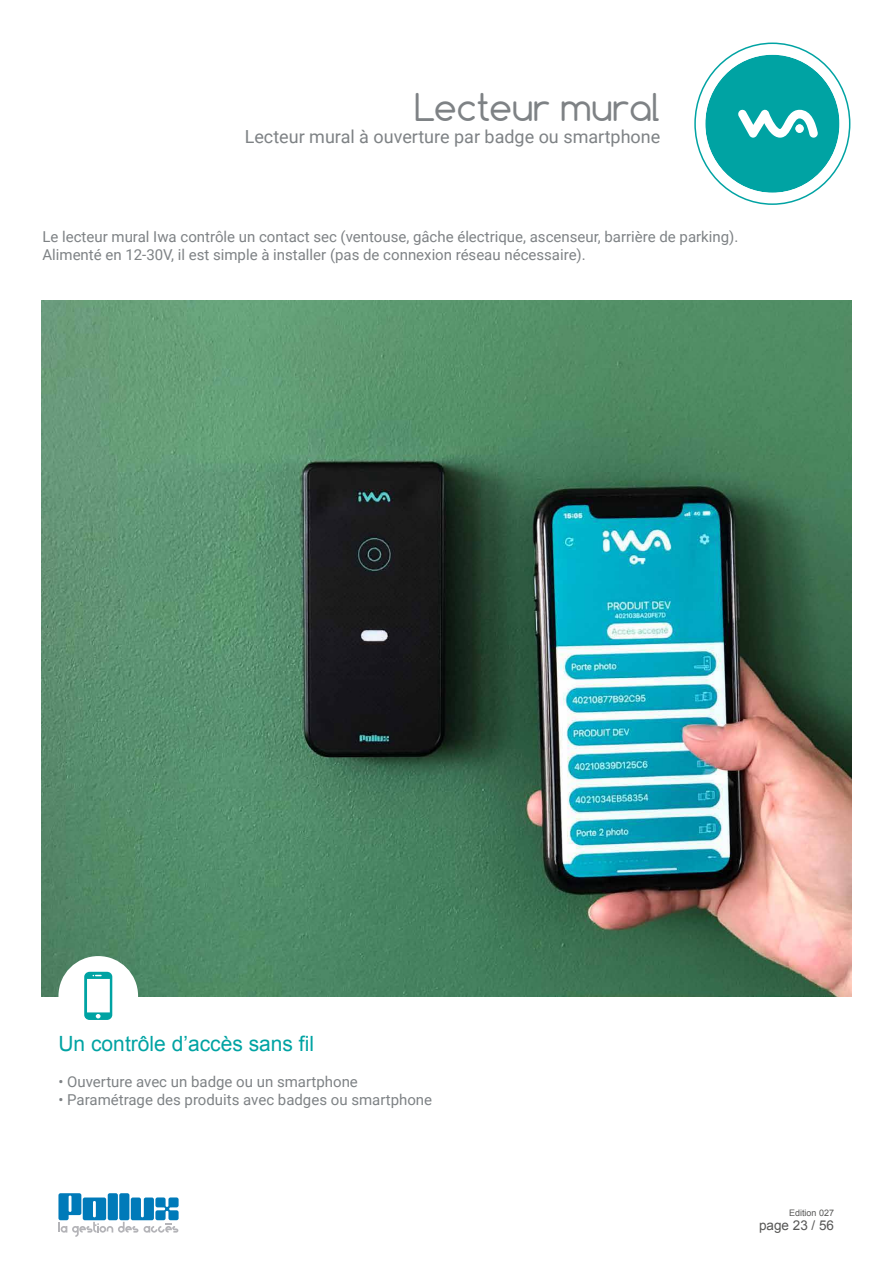
<style>
.page{position:relative;width:893px;height:1263px;background:#fff}
.page>*{position:absolute;margin:0;border:0;box-sizing:border-box;transform-origin:0 0}
.t1{font:36px "Comfortaa";color:#7e8285}
.t2{font:21px "Arial";color:#00a3a3}
.t3{font:18px "Roboto";color:#7e8285}
.t4{font:15px/18px "Roboto";color:#7e8285}
.t5{font:13.5px "Arial";color:#575756}
.t6{font:9px "Arial";color:#575756}
</style>
<div class="page">
<svg style="left:58px;top:1193px;width:121px;height:44px"></svg>
<img style="left:41px;top:301px;width:810px;height:696px">
<div style="left:704px;top:53px;width:137px;height:141px;background:#00a3a3;border-radius:50%"></div>
<svg style="left:738px;top:109px;width:80px;height:29px"></svg>
<div style="left:702px;top:52px;width:140px;height:144px;border:3px solid #fff;border-radius:50%"></div>
<div style="left:795px;top:124px;width:9px;height:9px;background:#fff;border-radius:50%"></div>
<div style="left:60px;top:957px;width:77px;height:77px;background:#fff;border-radius:50%"></div>
<div style="left:58px;top:956px;width:80px;height:80px;border:3px solid #fff;border-radius:50%"></div>
<svg style="left:84px;top:972px;width:28px;height:48px"></svg>
<h1 class="t1" style="left:415px;top:84px;width:247px">Lecteur mural</h1>
<p class="t3" style="left:245px;top:124px;width:417px">Lecteur mural à ouverture par badge ou smartphone</p>
<p class="t4" style="left:42px;top:227px;width:697px">Le lecteur mural Iwa contrôle un contact sec (ventouse, gâche électrique, ascenseur, barrière de parking).<br>Alimenté en 12-30V, il est simple à installer (pas de connexion réseau nécessaire).</p>
<h2 class="t2" style="left:58px;top:1030px;width:257px">Un contrôle d’accès sans fil</h2>
<p class="t4" style="left:58px;top:1072px;width:301px">• Ouverture avec un badge ou un smartphone</p>
<p class="t4" style="left:58px;top:1090px;width:375px">• Paramétrage des produits avec badges ou smartphone</p>
<p class="t6" style="left:789px;top:1207px;width:47px">Edition 027</p>
<p class="t5" style="left:759px;top:1216px;width:77px">page 23 / 56</p>
</div>
